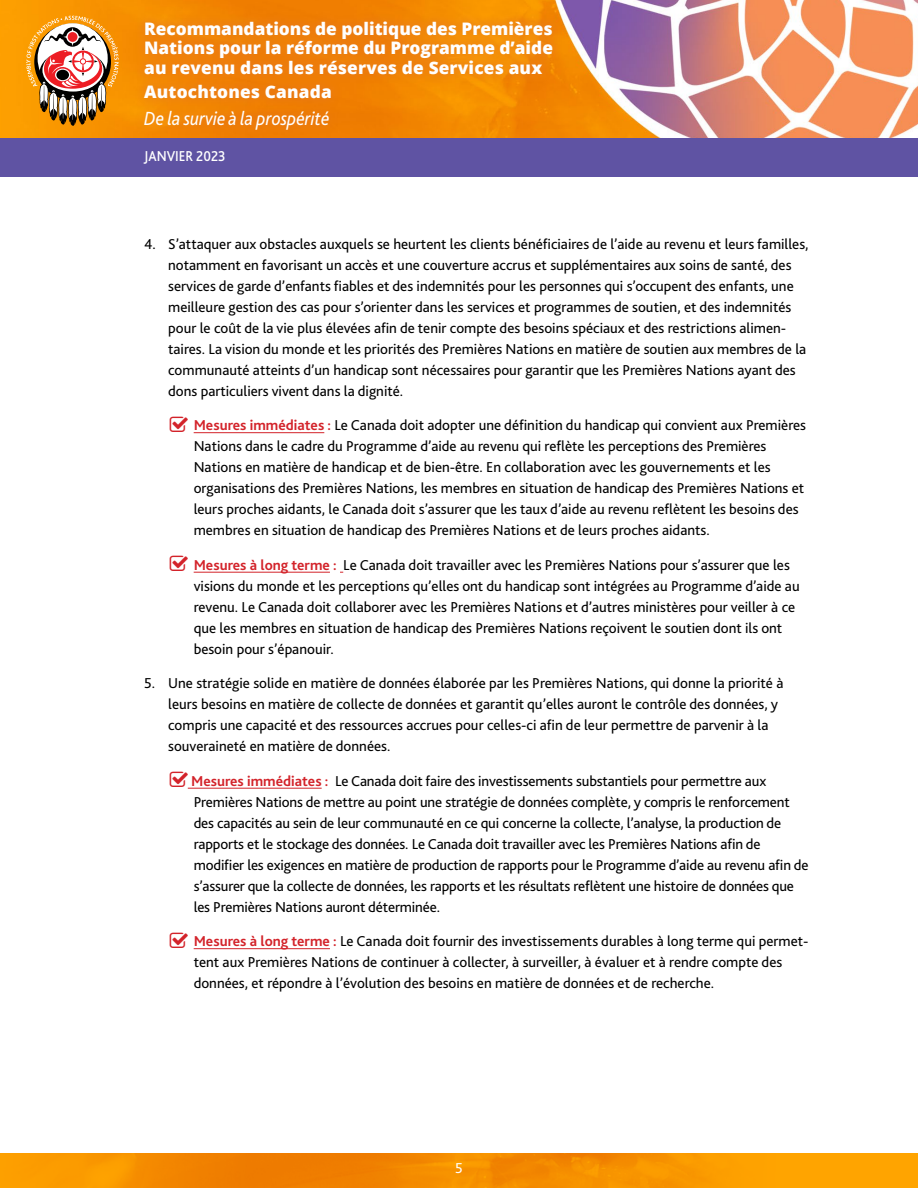
<style>
.page{position:relative;width:918px;height:1188px;background:#fff}
.page>*{position:absolute;margin:0;border:0;box-sizing:border-box;transform-origin:0 0}
.t1{font:italic 19.95px "Bliss 2";color:#fff;scale:.9 1}
.t2{font:800 17.25px/19.5px "Open Sans";letter-spacing:.01em;color:#fff;text-align:justify}
.t3{font:15px/21px "Bliss 2";color:#000}
.t4{font:500 15px "Bliss 2";color:#fff;scale:.9 1}
.t5{font:15px "Bliss 2";color:#fff}
.s1{font-weight:700;color:#d3232a}
</style>
<div class="page">
<img style="left:0;top:0;width:918px;height:138px">
<img style="left:0;top:1153px;width:918px;height:35px">
<div style="left:0;top:138px;width:918px;height:39px;background:#5f53a3"></div>
<svg style="left:26px;top:16px;width:93px;height:110px"></svg>
<div style="left:134px;top:11px;width:429px;height:128px;background:#e4762f;opacity:.93"></div>
<hr style="left:194px;top:432px;width:130px;height:1px;background:#d3232a">
<hr style="left:194px;top:572px;width:136px;height:1px;background:#d3232a">
<hr style="left:188px;top:788px;width:134px;height:1px;background:#d3232a">
<hr style="left:194px;top:948px;width:136px;height:1px;background:#d3232a">
<p class="t2" style="left:144px;top:18px;width:410px">Recommandations de politique des Premières Nations pour la réforme du Programme d’aide au revenu dans les réserves de Services aux</p>
<p class="t2" style="left:144px;top:81px;width:189px">Autochtones Canada</p>
<h1 class="t1" style="left:144px;top:106px;width:207px">De la survie à la prospérité</h1>
<p class="t4" style="left:144px;top:147px;width:92px">JANVIER 2023</p>
<p class="t3" style="left:168px;top:233px;width:642px;text-indent:-24px">4. S’attaquer aux obstacles auxquels se heurtent les clients bénéficiaires de l’aide au revenu et leurs familles, notamment en favorisant un accès et une couverture accrus et supplémentaires aux soins de santé, des services de garde d’enfants fiables et des indemnités pour les personnes qui s’occupent des enfants, une meilleure gestion des cas pour s’orienter dans les services et programmes de soutien, et des indemnités pour le coût de la vie plus élevées afin de tenir compte des besoins spéciaux et des restrictions alimen&shy;taires. La vision du monde et les priorités des Premières Nations en matière de soutien aux membres de la communauté atteints d’un handicap sont nécessaires pour garantir que les Premières Nations ayant des dons particuliers vivent dans la dignité.</p>
<p class="t3" style="left:194px;top:415px;width:614px"><span class="s1">Mesures immédiates :</span> Le Canada doit adopter une définition du handicap qui convient aux Premières Nations dans le cadre du Programme d’aide au revenu qui reflète les perceptions des Premières Nations en matière de handicap et de bien-être. En collaboration avec les gouvernements et les organisations des Premières Nations, les membres en situation de handicap des Premières Nations et leurs proches aidants, le Canada doit s’assurer que les taux d’aide au revenu reflètent les besoins des membres en situation de handicap des Premières Nations et de leurs proches aidants.</p>
<p class="t3" style="left:194px;top:554px;width:608px"><span class="s1">Mesures à long terme :</span> Le Canada doit travailler avec les Premières Nations pour s’assurer que les visions du monde et les perceptions qu’elles ont du handicap sont intégrées au Programme d’aide au revenu. Le Canada doit collaborer avec les Premières Nations et d’autres ministères pour veiller à ce que les membres en situation de handicap des Premières Nations reçoivent le soutien dont ils ont besoin pour s’épanouir.</p>
<p class="t3" style="left:168px;top:673px;width:617px;text-indent:-24px">5. Une stratégie solide en matière de données élaborée par les Premières Nations, qui donne la priorité à leurs besoins en matière de collecte de données et garantit qu’elles auront le contrôle des données, y compris une capacité et des ressources accrues pour celles-ci afin de leur permettre de parvenir à la souveraineté en matière de données.</p>
<p class="t3" style="left:191px;top:770px;width:619px"><span class="s1">Mesures immédiates :</span> Le Canada doit faire des investissements substantiels pour permettre aux Premières Nations de mettre au point une stratégie de données complète, y compris le renforcement des capacités au sein de leur communauté en ce qui concerne la collecte, l’analyse, la production de rapports et le stockage des données. Le Canada doit travailler avec les Premières Nations afin de modifier les exigences en matière de production de rapports pour le Programme d’aide au revenu afin de s’assurer que la collecte de données, les rapports et les résultats reflètent une histoire de données que les Premières Nations auront déterminée.</p>
<p class="t3" style="left:194px;top:931px;width:616px"><span class="s1">Mesures à long terme :</span> Le Canada doit fournir des investissements durables à long terme qui permet&shy;tent aux Premières Nations de continuer à collecter, à surveiller, à évaluer et à rendre compte des données, et répondre à l’évolution des besoins en matière de données et de recherche.</p>
<p class="t5" style="left:455px;top:1159px;width:9px">5</p>
</div>
